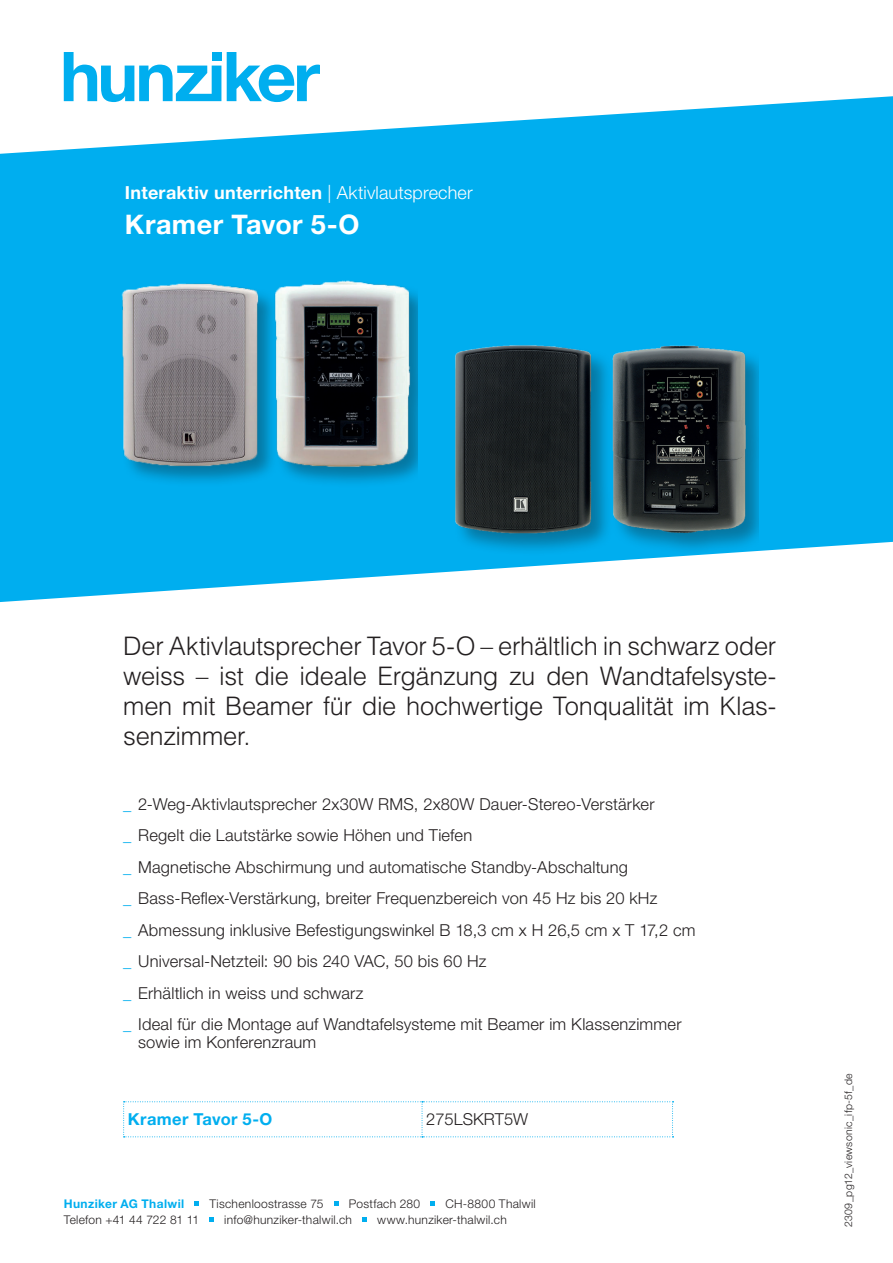
<style>
.page{position:relative;width:893px;height:1263px;background:#fff}
.page>*{position:absolute;margin:0;border:0;box-sizing:border-box;transform-origin:0 0}
.t1{font:700 27px "Helvetica Neue LT Pro";letter-spacing:.015em;color:#fff}
.t2{font:300 25.5px/30px "Helvetica LT Std";letter-spacing:-.015em;color:#231f20;text-align:justify}
.t3{font:700 18px "Helvetica Neue LT Pro";letter-spacing:.015em;color:#fff}
.t4{font:300 16.5px/31.5px "Helvetica Neue LT Pro";letter-spacing:.01em;color:#231f20}
.t5{font:700 16.5px "Helvetica Neue LT Pro";letter-spacing:.02em;color:#00aeef}
.t6{font:300 12px "Helvetica Neue LT Pro";letter-spacing:.025em;color:#231f20}
.t7{font:700 12px "Helvetica Neue LT Pro";letter-spacing:.03em;color:#00aeef}
.t8{font:300 10.5px "Helvetica Neue LT Pro";letter-spacing:.03em;color:#231f20}
.s1{font-weight:300}
.s2{color:#00aeef}
</style>
<div class="page">
<svg style="left:0;top:96px;width:893px;height:506px;background:#25baf1"></svg>
<img style="left:436px;top:306px;width:323px;height:294px">
<img style="left:113px;top:226px;width:305px;height:305px">
<svg style="left:123px;top:1101px;width:551px;height:36px"></svg>
<svg style="left:64px;top:52px;width:157px;height:50px"></svg>
<div style="left:212px;top:52px;width:9px;height:8px;background:#00aeef"></div>
<svg style="left:227px;top:52px;width:93px;height:50px"></svg>
<svg style="left:195px;top:1201px;width:4px;height:4px"></svg>
<svg style="left:334px;top:1201px;width:4px;height:4px"></svg>
<svg style="left:431px;top:1201px;width:4px;height:4px"></svg>
<svg style="left:209px;top:1218px;width:5px;height:4px"></svg>
<svg style="left:362px;top:1218px;width:5px;height:4px"></svg>
<p class="t3" style="left:125px;top:181px;width:349px">Interaktiv unterrichten <span class="s1">| Aktivlautsprecher</span></p>
<h1 class="t1" style="left:125px;top:207px;width:236px">Kramer Tavor 5-O</h1>
<h2 class="t2" style="left:123px;top:631px;width:655px">Der Aktivlautsprecher Tavor 5-O – erhältlich in schwarz oder weiss – ist die ideale Ergänzung zu den Wandtafelsyste&shy;men mit Beamer für die hochwertige Tonqualität im Klas&shy;senzimmer.</h2>
<p class="t4" style="left:123px;top:788px;width:574px"><span class="s2">_</span> 2-Weg-Aktivlautsprecher 2x30W RMS, 2x80W Dauer-Stereo-Verstärker<br><span class="s2">_</span> Regelt die Lautstärke sowie Höhen und Tiefen<br><span class="s2">_</span> Magnetische Abschirmung und automatische Standby-Abschaltung<br><span class="s2">_</span> Bass-Reflex-Verstärkung, breiter Frequenzbereich von 45 Hz bis 20 kHz<br><span class="s2">_</span> Abmessung inklusive Befestigungswinkel B 18,3 cm x H 26,5 cm x T 17,2 cm <span class="s2">_</span> Universal-Netzteil: 90 bis 240 VAC, 50 bis 60 Hz<br><span class="s2">_</span> Erhältlich in weiss und schwarz<br><span class="s2">_</span> Ideal für die Montage auf Wandtafelsysteme mit Beamer im Klassenzimmer</p>
<p class="t4" style="left:138px;top:1026px;width:180px">sowie im Konferenzraum</p>
<p class="t5" style="left:128px;top:1109px;width:146px">Kramer Tavor 5-O</p>
<p class="t4" style="left:426px;top:1103px;width:103px">275LSKRT5W</p>
<p class="t7" style="left:64px;top:1196px;width:122px">Hunziker AG Thalwil</p>
<p class="t6" style="left:209px;top:1196px;width:116px">Tischenloostrasse 75</p>
<p class="t6" style="left:349px;top:1196px;width:73px">Postfach 280</p>
<p class="t6" style="left:445px;top:1196px;width:92px">CH-8800 Thalwil</p>
<p class="t6" style="left:64px;top:1213px;width:137px">Telefon +41 44 722 81 11</p>
<p class="t6" style="left:224px;top:1213px;width:129px">info@hunziker-thalwil.ch</p>
<p class="t6" style="left:377px;top:1213px;width:131px">www.hunziker-thalwil.ch</p>
<p class="t8" style="left:842px;top:1227px;width:155px;rotate:-90deg">2309_pg12_viewsonic_ifp-5f_de</p>
</div>
